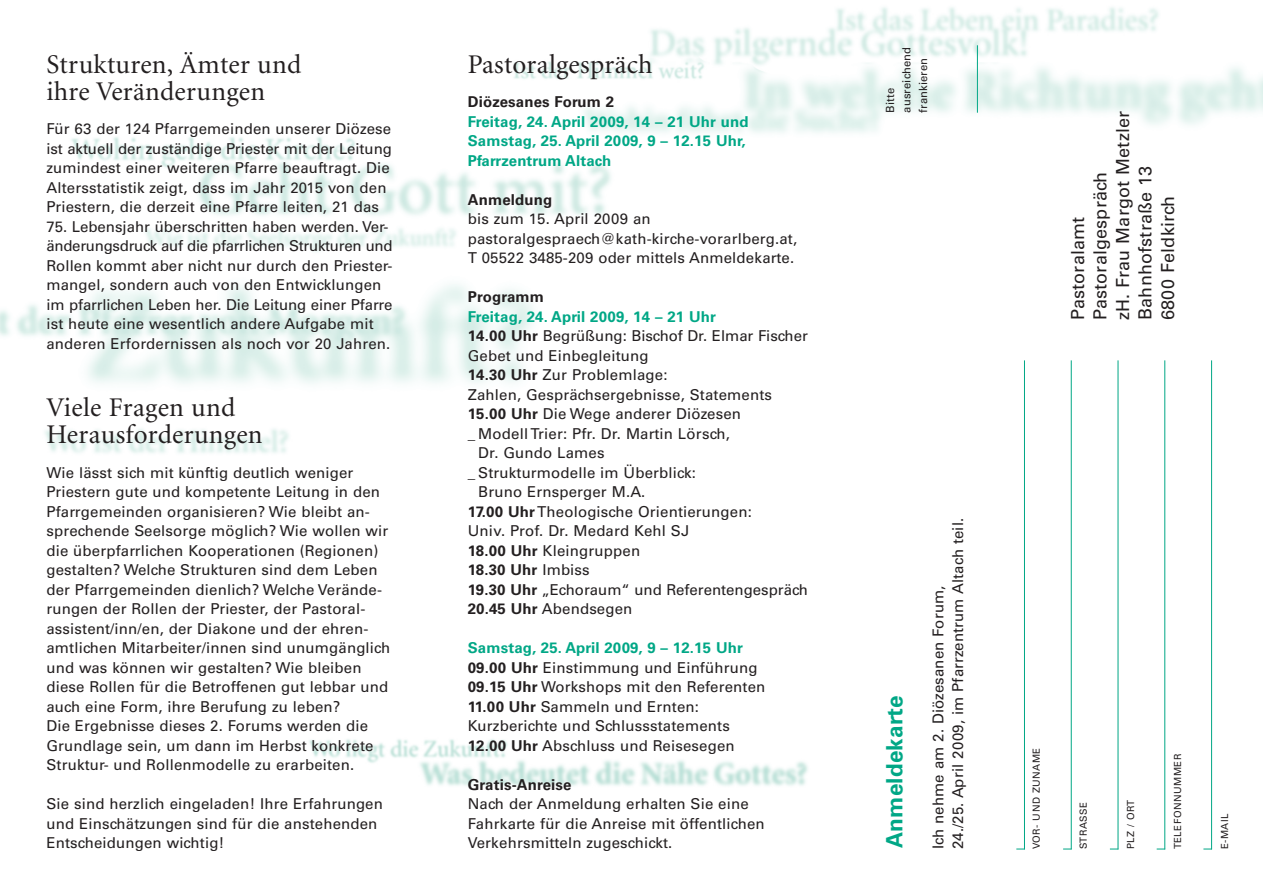
<style>
.page{position:relative;width:1263px;height:893px;background:#fff}
.page>*{position:absolute;margin:0;border:0;box-sizing:border-box;transform-origin:0 0}
.t1{font:27px/27px "Minion";letter-spacing:.01em;color:#231f20}
.t2{font:700 22.5px "Univers";letter-spacing:.01em;color:#00a786}
.t3{font:18px "Univers";letter-spacing:.01em;color:#231f20}
.t4{font:15px/19.5px "Univers";letter-spacing:.01em;color:#231f20}
.t5{font:700 15px "Univers";letter-spacing:.01em;color:#00a786}
.t6{font:700 15px "Univers";letter-spacing:.01em;color:#231f20}
.t7{font:11.25px "Univers";letter-spacing:.01em;color:#231f20}
.t8{font:9.75px "Univers";letter-spacing:.05em;color:#231f20}
.s1{font-weight:700}
.s2{font-weight:400}
</style>
<div class="page">
<img style="left:0;top:7px;width:1263px;height:752px">
<img style="left:263px;top:675px;width:578px;height:111px">
<hr style="left:1024px;top:360px;width:1px;height:489px;background:#00a786">
<hr style="left:1071px;top:360px;width:1px;height:489px;background:#00a786">
<hr style="left:1118px;top:360px;width:1px;height:489px;background:#00a786">
<hr style="left:1164px;top:360px;width:1px;height:489px;background:#00a786">
<hr style="left:1211px;top:360px;width:1px;height:489px;background:#00a786">
<hr style="left:977px;top:45px;width:1px;height:68px;background:#00a786">
<p class="t1" style="left:46px;top:51px;width:256px">Strukturen, Ämter und ihre Veränderungen</p>
<p class="t4" style="left:46px;top:119px;width:347px">Für 63 der 124 Pfarrgemeinden unserer Diözese ist aktuell der zuständige Priester mit der Leitung zumindest einer weiteren Pfarre beauftragt. Die Altersstatistik zeigt, dass im Jahr 2015 von den Priestern, die derzeit eine Pfarre leiten, 21 das</p>
<p class="t4" style="left:46px;top:217px;width:348px">75. Lebensjahr überschritten haben werden. Ver&shy;änderungsdruck auf die pfarrlichen Strukturen und Rollen kommt aber nicht nur durch den Priester&shy;mangel, sondern auch von den Entwicklungen im pfarrlichen Leben her. Die Leitung einer Pfarre ist heute eine wesentlich andere Aufgabe mit anderen Erfordernissen als noch vor 20 Jahren.</p>
<p class="t1" style="left:46px;top:395px;width:218px">Viele Fragen und<br>Herausforderungen</p>
<p class="t4" style="left:46px;top:463px;width:345px">Wie lässt sich mit künftig deutlich weniger Priestern gute und kompetente Leitung in den Pfarrgemeinden organisieren? Wie bleibt an&shy;sprechende Seelsorge möglich? Wie wollen wir die überpfarrlichen Kooperationen (Regionen) gestalten? Welche Strukturen sind dem Leben der Pfarrgemeinden dienlich? Welche Verände&shy;rungen der Rollen der Priester, der Pastoral&shy;assistent/inn/en, der Diakone und der ehren&shy;amtlichen Mitarbeiter/innen sind unumgänglich und was können wir gestalten? Wie bleiben diese Rollen für die Betroffenen gut lebbar und auch eine Form, ihre Berufung zu leben?</p>
<p class="t4" style="left:46px;top:716px;width:329px">Die Ergebnisse dieses 2. Forums werden die<br>Grundlage sein, um dann im Herbst konkrete<br>Struktur- und Rollenmodelle zu erarbeiten.</p>
<p class="t4" style="left:46px;top:794px;width:338px">Sie sind herzlich eingeladen! Ihre Erfahrungen und Einschätzungen sind für die anstehenden<br>Entscheidungen wichtig!</p>
<p class="t1" style="left:468px;top:51px;width:186px">Pastoralgespräch</p>
<p class="t6" style="left:468px;top:93px;width:148px">Diözesanes Forum 2</p>
<p class="t5" style="left:468px;top:112px;width:282px">Freitag, 24. April 2009, 14 – 21 Uhr und</p>
<p class="t5" style="left:468px;top:132px;width:279px">Samstag, 25. April 2009, 9 – 12.15 Uhr,</p>
<p class="t5" style="left:468px;top:151px;width:145px">Pfarrzentrum Altach</p>
<p class="t6" style="left:468px;top:190px;width:86px">Anmeldung</p>
<p class="t4" style="left:468px;top:209px;width:184px">bis zum 15. April 2009 an</p>
<p class="t4" style="left:468px;top:229px;width:331px">pastoralgespraech@kath-kirche-vorarlberg.at,<br>T 05522 3485-209 oder mittels Anmeldekarte.</p>
<p class="t6" style="left:468px;top:288px;width:78px">Programm</p>
<p class="t5" style="left:468px;top:307px;width:250px">Freitag, 24. April 2009, 14 – 21 Uhr</p>
<p class="t4" style="left:468px;top:326px;width:342px"><span class="s1">14.00 Uhr</span> Begrüßung: Bischof Dr. Elmar Fischer</p>
<p class="t4" style="left:468px;top:346px;width:182px">Gebet und Einbegleitung</p>
<p class="t4" style="left:468px;top:365px;width:306px"><span class="s1">14.30 Uhr</span> Zur Problemlage:<br>Zahlen, Gesprächsergebnisse, Statements</p>
<p class="t4" style="left:468px;top:404px;width:275px"><span class="s1">15.00 Uhr</span> Die Wege anderer Diözesen</p>
<p class="t4" style="left:478px;top:424px;width:253px;text-indent:-10px">_ Modell Trier: Pfr. Dr. Martin Lörsch,<br>Dr. Gundo Lames</p>
<p class="t4" style="left:478px;top:463px;width:219px;text-indent:-10px">_ Strukturmodelle im Überblick:<br>Bruno Ernsperger M.A.</p>
<p class="t4" style="left:468px;top:502px;width:286px"><span class="s1">17.00 Uhr</span> Theologische Orientierungen:<br>Univ. Prof. Dr. Medard Kehl SJ</p>
<p class="t4" style="left:468px;top:541px;width:174px"><span class="s1">18.00 Uhr</span> Kleingruppen</p>
<p class="t6" style="left:468px;top:561px;width:123px">18.30 Uhr <span class="s2">Imbiss</span></p>
<p class="t4" style="left:468px;top:580px;width:342px"><span class="s1">19.30 Uhr</span> „Echoraum“ und Referentengespräch</p>
<p class="t4" style="left:468px;top:599px;width:166px"><span class="s1">20.45 Uhr</span> Abendsegen</p>
<p class="t5" style="left:468px;top:639px;width:277px">Samstag, 25. April 2009, 9 – 12.15 Uhr</p>
<p class="t4" style="left:468px;top:658px;width:291px"><span class="s1">09.00 Uhr</span> Einstimmung und Einführung</p>
<p class="t4" style="left:468px;top:677px;width:299px"><span class="s1">09.15 Uhr</span> Workshops mit den Referenten</p>
<p class="t4" style="left:468px;top:697px;width:264px"><span class="s1">11.00 Uhr</span> Sammeln und Ernten:<br>Kurzberichte und Schlussstatements</p>
<p class="t4" style="left:468px;top:736px;width:268px"><span class="s1">12.00 Uhr</span> Abschluss und Reisesegen</p>
<p class="t6" style="left:468px;top:775px;width:105px">Gratis-Anreise</p>
<p class="t4" style="left:468px;top:794px;width:298px">Nach der Anmeldung erhalten Sie eine<br>Fahrkarte für die Anreise mit öffentlichen<br>Verkehrsmitteln zugeschickt.</p>
<p class="t7" style="left:883px;top:113px;width:26px;rotate:-90deg">Bitte</p>
<p class="t7" style="left:900px;top:113px;width:67px;rotate:-90deg">ausreichend</p>
<p class="t7" style="left:916px;top:113px;width:56px;rotate:-90deg">frankieren</p>
<p class="t3" style="left:1067px;top:320px;width:105px;rotate:-90deg">Pastoralamt</p>
<p class="t3" style="left:1112px;top:320px;width:211px;rotate:-90deg">zH. Frau Margot Metzler</p>
<p class="t3" style="left:1134px;top:320px;width:155px;rotate:-90deg">Bahnhofstraße 13</p>
<p class="t3" style="left:1089px;top:320px;width:150px;rotate:-90deg">Pastoralgespräch</p>
<p class="t3" style="left:1157px;top:320px;width:126px;rotate:-90deg">6800 Feldkirch</p>
<p class="t2" style="left:881px;top:848px;width:154px;rotate:-90deg">Anmeldekarte</p>
<p class="t4" style="left:929px;top:849px;width:333px;rotate:-90deg">Ich nehme am 2. Diözesanen Forum,<br>24./25. April 2009, im Pfarrzentrum Altach teil.</p>
<p class="t8" style="left:1031px;top:849px;width:103px;rotate:-90deg">VOR- UND ZUNAME</p>
<p class="t8" style="left:1078px;top:849px;width:49px;rotate:-90deg">STRASSE</p>
<p class="t8" style="left:1125px;top:849px;width:51px;rotate:-90deg">PLZ / ORT</p>
<p class="t8" style="left:1172px;top:849px;width:97px;rotate:-90deg">TELEFONNUMMER</p>
<p class="t8" style="left:1219px;top:849px;width:38px;rotate:-90deg">E-MAIL</p>
</div>
